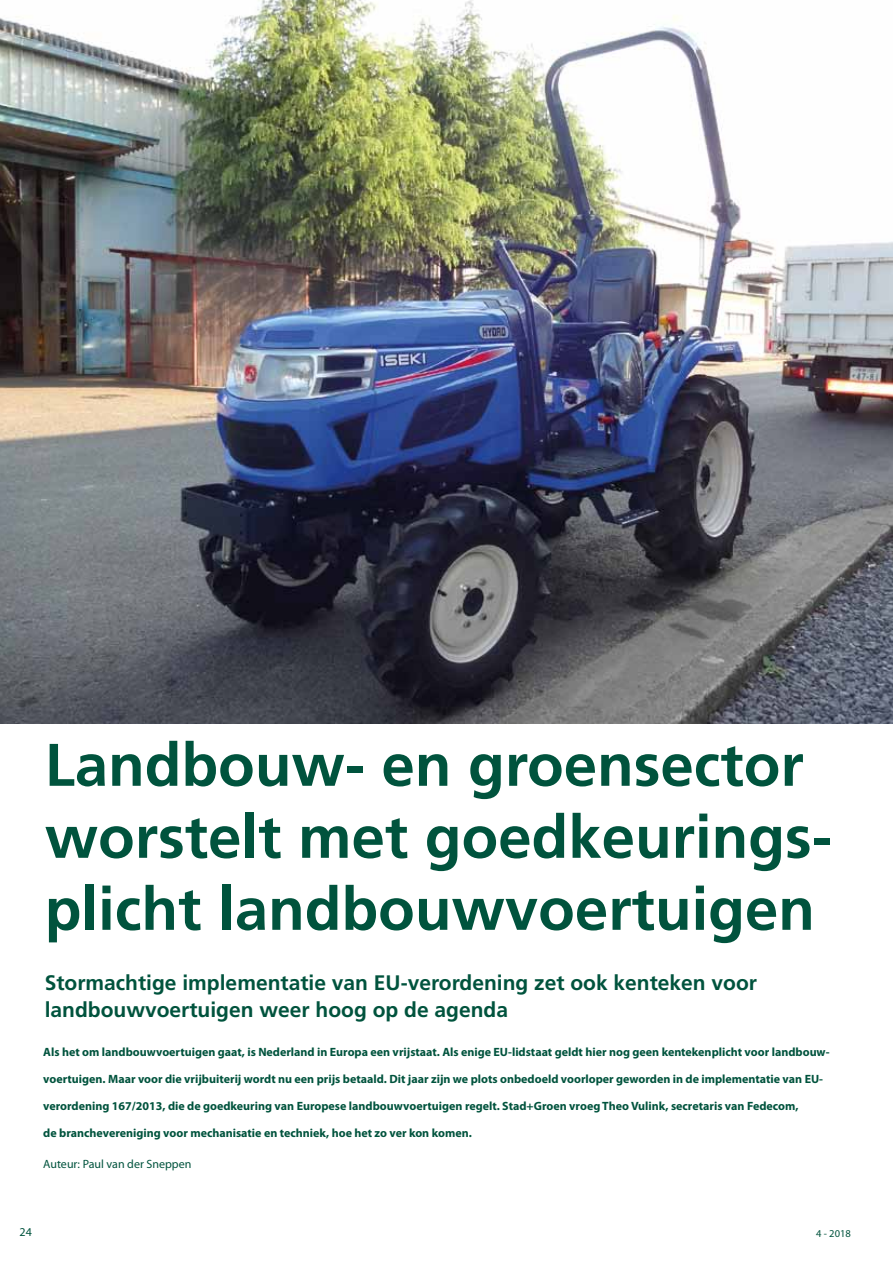
<style>
.page{position:relative;width:893px;height:1263px;background:#fff}
.page>*{position:absolute;margin:0;border:0;box-sizing:border-box;transform-origin:0 0}
.t1{font:700 60px/72px "Frutiger";color:#00533d}
.t2{font:700 21px/27px "Frutiger";color:#00533d}
.t3{font:700 12px "Myriad Pro";color:#00533d}
.t4{font:12px "Myriad Pro";color:#00533d}
.t5{font:10.5px "Myriad Pro";color:#00533d}
</style>
<div class="page">
<img style="left:0;top:0;width:893px;height:724px">
<h1 class="t1" style="left:45px;top:728px;width:788px">Landbouw- en groensector worstelt met goedkeurings&shy;plicht landbouwvoertuigen</h1>
<h2 class="t2" style="left:45px;top:968px;width:714px">Stormachtige implementatie van EU-verordening zet ook kenteken voor landbouwvoertuigen weer hoog op de agenda</h2>
<p class="t3" style="left:43px;top:1044px;width:788px">Als het om landbouwvoertuigen gaat, is Nederland in Europa een vrijstaat. Als enige EU-lidstaat geldt hier nog geen kentekenplicht voor landbouw-</p>
<p class="t3" style="left:43px;top:1071px;width:781px">voertuigen. Maar voor die vrijbuiterij wordt nu een prijs betaald. Dit jaar zijn we plots onbedoeld voorloper geworden in de implementatie van EU-</p>
<p class="t3" style="left:43px;top:1098px;width:757px">verordening 167/2013, die de goedkeuring van Europese landbouwvoertuigen regelt. Stad+Groen vroeg Theo Vulink, secretaris van Fedecom,</p>
<p class="t3" style="left:43px;top:1125px;width:430px">de branchevereniging voor mechanisatie en techniek, hoe het zo ver kon komen.</p>
<p class="t4" style="left:43px;top:1156px;width:150px">Auteur: Paul van der Sneppen</p>
<p class="t4" style="left:20px;top:1224px;width:14px">24</p>
<p class="t5" style="left:816px;top:1227px;width:36px">4 - 2018</p>
</div>
